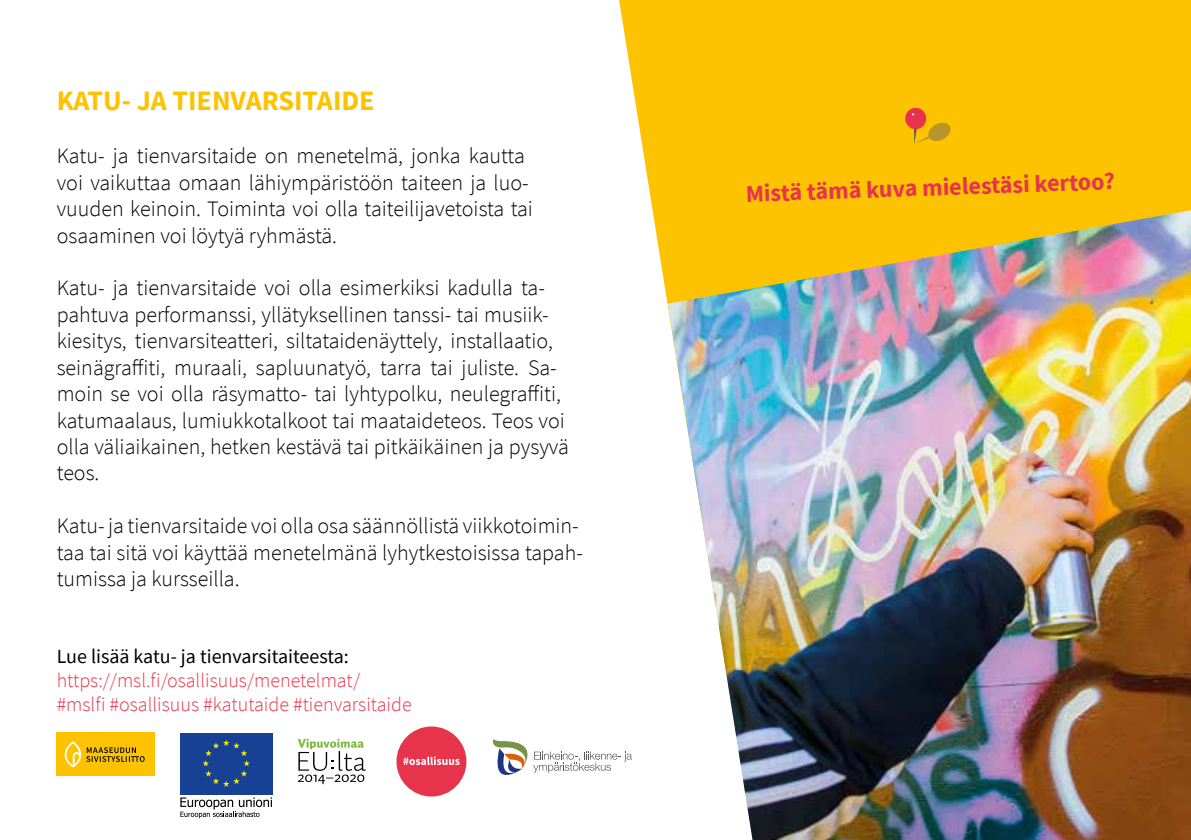
<style>
.page{position:relative;width:1191px;height:840px;background:#fff}
.page>*{position:absolute;margin:0;border:0;box-sizing:border-box;transform-origin:0 0}
.t1{font:700 28px "Source Sans Pro";color:#fdc300}
.t2{font:700 24px "Source Sans Pro";color:#e7344c}
.t3{font:300 22px/26.4px "Source Sans Pro";color:#000}
.t4{font:300 20px/24px "Source Sans Pro";color:#e7344c}
.t5{font:20px "Source Sans Pro";color:#000}
</style>
<div class="page">
<div style="left:619px;top:0;width:572px;height:307px;background:#fdc300"></div>
<svg style="left:904px;top:107px;width:22px;height:22px"></svg>
<svg style="left:914px;top:121px;width:37px;height:23px"></svg>
<div style="left:180px;top:732px;width:92px;height:61px;background:#164194"></div>
<svg style="left:202px;top:740px;width:48px;height:46px"></svg>
<svg style="left:180px;top:797px;width:92px;height:20px"></svg>
<div style="left:56px;top:732px;width:99px;height:43px;background:#fdc300"></div>
<svg style="left:65px;top:741px;width:80px;height:25px"></svg>
<svg style="left:298px;top:738px;width:68px;height:45px"></svg>
<div style="left:396px;top:726px;width:70px;height:70px;background:#e7344c;border-radius:50%"></div>
<svg style="left:403px;top:756px;width:56px;height:8px"></svg>
<svg style="left:492px;top:739px;width:140px;height:36px"></svg>
<img style="left:668px;top:210px;width:523px;height:629px">
<p class="t1" style="left:57px;top:82px;width:319px">KATU- JA TIENVARSITAIDE</p>
<p class="t3" style="left:57px;top:143px;width:478px">Katu- ja tienvarsitaide on menetelmä, jonka kautta voi vaikuttaa omaan lähiympäristöön taiteen ja luo&shy;vuuden keinoin. Toiminta voi olla taiteilijavetoista tai osaaminen voi löytyä ryhmästä.</p>
<p class="t3" style="left:57px;top:275px;width:513px">Katu- ja tienvarsitaide voi olla esimerkiksi kadulla ta&shy;pahtuva performanssi, yllätyksellinen tanssi- tai musiik&shy;kiesitys, tienvarsiteatteri, siltataidenäyttely, installaatio, seinägraffiti, muraali, sapluunatyö, tarra tai juliste. Sa&shy;moin se voi olla räsymatto- tai lyhtypolku, neulegraffiti, katumaalaus, lumiukkotalkoot tai maataideteos. Teos voi olla väliaikainen, hetken kestävä tai pitkäikäinen ja pysyvä teos.</p>
<p class="t3" style="left:57px;top:512px;width:528px">Katu- ja tienvarsitaide voi olla osa säännöllistä viikkotoimin&shy;taa tai sitä voi käyttää menetelmänä lyhytkestoisissa tapah&shy;tumissa ja kursseilla.</p>
<p class="t5" style="left:57px;top:643px;width:294px">Lue lisää katu- ja tienvarsitaiteesta:</p>
<p class="t4" style="left:57px;top:668px;width:356px">https://msl.fi/osallisuus/menetelmat/ #mslfi #osallisuus #katutaide #tienvarsitaide</p>
<p class="t2" style="left:745px;top:177px;width:371px;rotate:-2deg">Mistä tämä kuva mielestäsi kertoo?</p>
</div>
